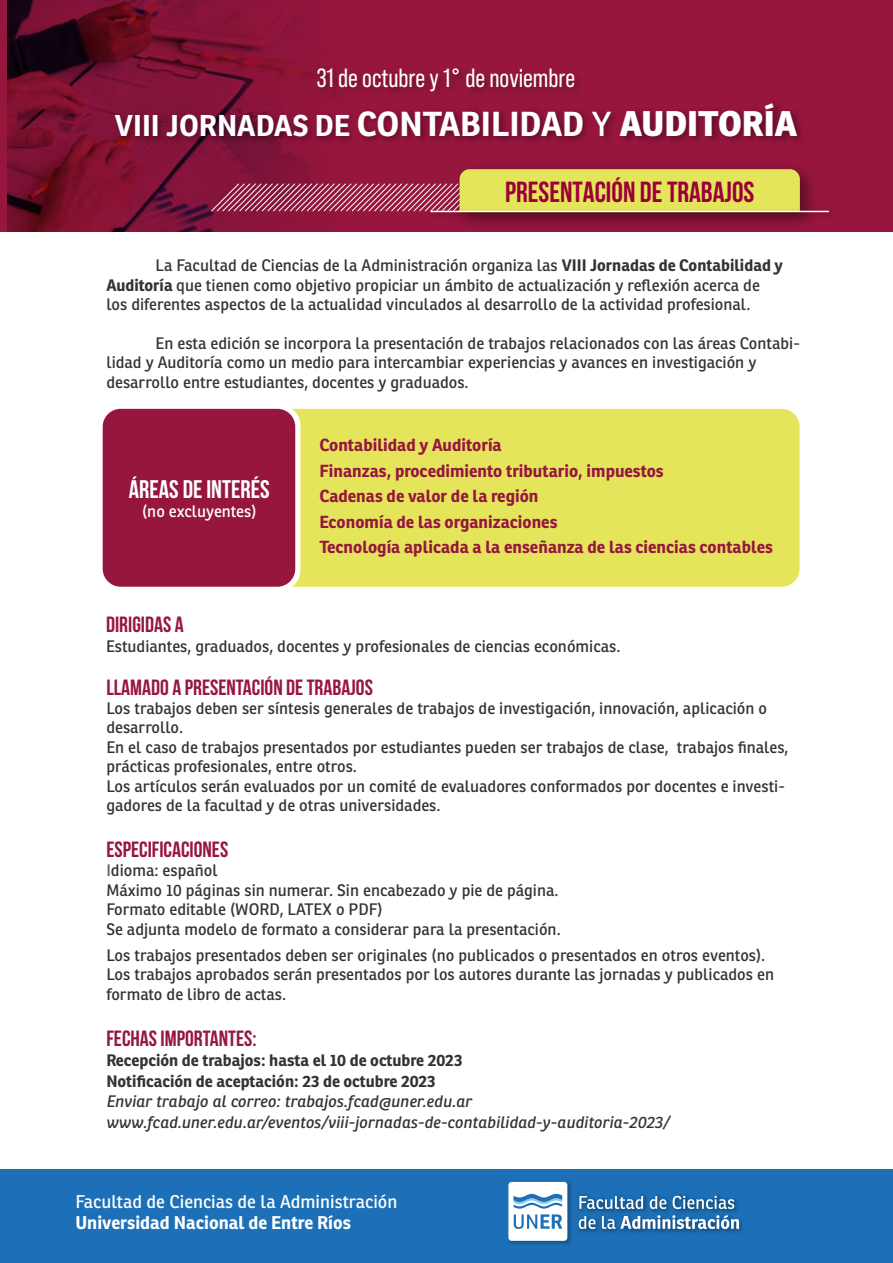
<style>
.page{position:relative;width:893px;height:1263px;background:#fff}
.page>*{position:absolute;margin:0;border:0;box-sizing:border-box;transform-origin:0 0}
.t1{font:700 29.25px "Ronnia";color:#fff}
.t2{font:700 29.1px "Bebas Neue";color:#9b0037}
.t3{font:26.25px "Bebas Neue Pro";color:#fff}
.t4{font:700 25.5px "Bebas Neue";color:#fff}
.t5{font:700 22.05px "Bebas Neue";color:#97163e}
.t6{font:17.85px "Ronnia";color:#fff}
.t7{font:700 17.85px "Ronnia";color:#fff}
.t8{font:700 16.95px/25.5px "Ronnia";color:#97163e}
.t9{font:16.2px/19.4px "Ronnia";color:#333}
.t10{font:italic 16.2px/20.5px "Ronnia";color:#333}
.t11{font:700 16.2px/20.5px "Ronnia";color:#333}
.t12{font:16.2px "Ronnia";color:#fff}
.s1{font-size:33.75px}
.s2{font-weight:400;font-size:33.75px}
.s3{font-weight:800;font-size:34.65px}
.s4{font-weight:700}
.s5{color:#5d5d5d}
</style>
<div class="page">
<div style="left:0;top:0;width:893px;height:232px;background:#97163e"></div>
<img style="left:7px;top:0;width:309px;height:232px">
<img style="left:107px;top:97px;width:695px;height:61px">
<img style="left:310px;top:58px;width:277px;height:48px">
<div style="left:103px;top:409px;width:192px;height:178px;background:#97163e;border-radius:18px"></div>
<div style="left:292px;top:409px;width:507px;height:178px;background:#e5e55c"></div>
<div style="left:0;top:1169px;width:893px;height:94px;background:#1d70b7"></div>
<img style="left:508px;top:1181px;width:64px;height:64px">
<div style="left:508px;top:1182px;width:59px;height:59px;background:#fff;border-radius:3px"></div>
<svg style="left:514px;top:1214px;width:48px;height:15px"></svg>
<svg style="left:513px;top:1194px;width:49px;height:14px"></svg>
<img style="left:578px;top:1194px;width:165px;height:39px">
<svg style="left:579px;top:1196px;width:64px;height:13px"></svg>
<svg style="left:650px;top:1196px;width:16px;height:13px"></svg>
<svg style="left:673px;top:1196px;width:61px;height:13px"></svg>
<svg style="left:579px;top:1216px;width:16px;height:13px"></svg>
<svg style="left:602px;top:1215px;width:137px;height:14px"></svg>
<img style="left:446px;top:157px;width:367px;height:48px">
<svg style="left:211px;top:169px;width:589px;height:43px"></svg>
<img style="left:424px;top:205px;width:406px;height:20px">
<hr style="left:430px;top:211px;width:399px;height:1px;background:#fff">
<h3 class="t3" style="left:317px;top:63px;width:260px">31 de octubre y 1° de noviembre</h3>
<h1 class="t1" style="left:115px;top:107px;width:684px">VIII JORNADAS DE <span class="s1">CONTABILIDAD</span> <span class="s2">Y</span> <span class="s3">AUDITORÍA</span></h1>
<h2 class="t2" style="left:505px;top:176px;width:251px">PRESENTACIÓN DE TRABAJOS</h2>
<p class="t9" style="left:106px;top:256px;width:678px;text-indent:49px">La Facultad de Ciencias de la Administración organiza las <span class="s4">VIII Jornadas de Contabilidad y<br>Auditoría</span> que tienen como objetivo propiciar un ámbito de actualización y reflexión acerca de los diferentes aspectos de la actualidad vinculados al desarrollo de la actividad profesional.</p>
<p class="t9" style="left:106px;top:333px;width:695px;text-indent:49px">En esta edición se incorpora la presentación de trabajos relacionados con las áreas Contabi&shy;lidad y Auditoría como un medio para intercambiar experiencias y avances en investigación y desarrollo entre estudiantes, docentes y graduados.</p>
<h3 class="t4" style="left:129px;top:475px;width:142px">ÁREAS DE INTERÉS</h3>
<p class="t12" style="left:142px;top:501px;width:116px">(no excluyentes)</p>
<p class="t8" style="left:319px;top:432px;width:455px">Contabilidad y Auditoría<br>Finanzas, procedimiento tributario, impuestos<br>Cadenas de valor de la región<br>Economía de las organizaciones<br>Tecnología aplicada a la enseñanza de las ciencias contables</p>
<h3 class="t5" style="left:106px;top:613px;width:79px">DIRIGIDAS A</h3>
<p class="t9" style="left:106px;top:636px;width:516px">Estudiantes, graduados, docentes y profesionales de ciencias económicas.</p>
<h3 class="t5" style="left:106px;top:675px;width:268px">LLAMADO A PRESENTACIÓN DE TRABAJOS</h3>
<p class="t9" style="left:106px;top:698px;width:683px">Los trabajos deben ser síntesis generales de trabajos de investigación, innovación, aplicación o desarrollo.<br>En el caso de trabajos presentados por estudiantes pueden ser trabajos de clase, trabajos finales, prácticas profesionales, entre otros.<br>Los artículos serán evaluados por un comité de evaluadores conformados por docentes e investi&shy;gadores de la facultad y de otras universidades.</p>
<h3 class="t5" style="left:106px;top:837px;width:123px">ESPECIFICACIONES</h3>
<p class="t9" style="left:106px;top:861px;width:456px"><span class="s5">I</span>dioma: español<br>Máximo 10 páginas sin numerar. Sin encabezado y pie de página.<br>Formato editable (WORD, LATEX o PDF)<br>Se adjunta modelo de formato a considerar para la presentación.</p>
<p class="t9" style="left:106px;top:945px;width:669px">Los trabajos presentados deben ser originales (no publicados o presentados en otros eventos).<br>Los trabajos aprobados serán presentados por los autores durante las jornadas y publicados en formato de libro de actas.</p>
<h3 class="t5" style="left:106px;top:1026px;width:152px">FECHAS IMPORTANTES:</h3>
<p class="t11" style="left:106px;top:1050px;width:358px">Recepción de trabajos: hasta el 10 de octubre 2023<br>Notificación de aceptación: 23 de octubre 2023</p>
<p class="t10" style="left:106px;top:1091px;width:565px">Enviar trabajo al correo: trabajos.fcad@uner.edu.ar www.fcad.uner.edu.ar/eventos/viii-jornadas-de-contabilidad-y-auditoria-2023/</p>
<p class="t6" style="left:75px;top:1190px;width:323px">Facultad de Ciencias de la Administración</p>
<p class="t7" style="left:75px;top:1211px;width:277px">Universidad Nacional de Entre Ríos</p>
</div>
